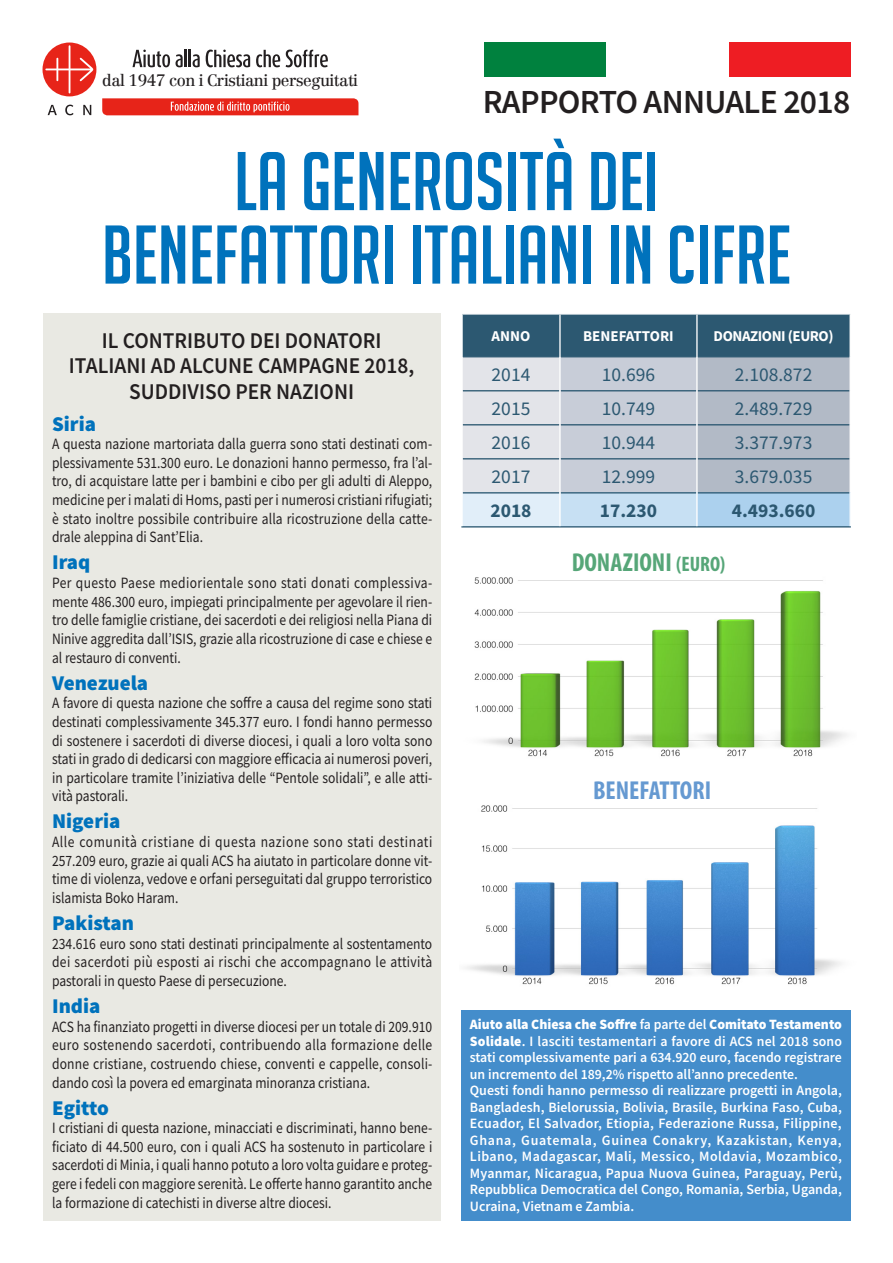
<style>
.page{position:relative;width:893px;height:1263px;background:#fff}
.page>*{position:absolute;margin:0;border:0;box-sizing:border-box;transform-origin:0 0}
.t1{font:81px/73.5px "Big Noodle Titling";color:#0072bc;text-align:center}
.t2{font:600 33.75px "Source Sans Pro";letter-spacing:-.02em;color:#231f20}
.t3{font:700 condensed 25.95px "Myriad Pro";color:#56a678}
.t4{font:700 condensed 25.95px "Myriad Pro";color:#6599d1}
.t5{font:600 22.5px/25.5px "Source Sans Pro";color:#231f20;text-align:center;scale:.95 1}
.t6{font:900 21px "Source Sans Pro";color:#0072bc}
.t7{font:19.5px "Source Sans Pro";color:#2c5871}
.t8{font:700 19.5px "Source Sans Pro";color:#2c5871}
.t9{font:16.35px "Centennial";letter-spacing:-.03em;color:#231f20}
.t10{font:15.75px/18.6px "Source Sans Pro";color:#231f20;text-align:justify;scale:.86 1}
.t11{font:700 15px "Source Sans Pro";letter-spacing:-.03em;color:#fff}
.t12{font:700 15px "Source Sans Pro";color:#fff}
.t13{font:600 14.25px/16.5px "Source Sans Pro";letter-spacing:.005em;color:#fff}
.s1{font-size:21px}
.s2{font-weight:900}
</style>
<div class="page">
<div style="left:44px;top:313px;width:397px;height:907px;background:#e9e9e3"></div>
<div style="left:461px;top:1010px;width:389px;height:210px;background:#448dcb"></div>
<svg style="left:463px;top:315px;width:386px;height:177px;background:#9faebc"></svg>
<div style="left:462px;top:493px;width:98px;height:34px;background:#e1eef9"></div>
<div style="left:560px;top:493px;width:137px;height:34px;background:#c7e0f3"></div>
<div style="left:697px;top:493px;width:153px;height:34px;background:#acd1ee"></div>
<hr style="left:463px;top:356px;width:96px;height:1px;background:#2c5871">
<hr style="left:561px;top:356px;width:135px;height:1px;background:#2c5871">
<hr style="left:698px;top:356px;width:151px;height:1px;background:#2c5871">
<hr style="left:463px;top:390px;width:96px;height:1px;background:#2c5871">
<hr style="left:561px;top:390px;width:135px;height:1px;background:#2c5871">
<hr style="left:698px;top:390px;width:151px;height:1px;background:#2c5871">
<hr style="left:463px;top:424px;width:96px;height:1px;background:#2c5871">
<hr style="left:561px;top:424px;width:135px;height:1px;background:#2c5871">
<hr style="left:698px;top:424px;width:151px;height:1px;background:#2c5871">
<hr style="left:463px;top:458px;width:96px;height:1px;background:#2c5871">
<hr style="left:561px;top:458px;width:135px;height:1px;background:#2c5871">
<hr style="left:698px;top:458px;width:151px;height:1px;background:#2c5871">
<hr style="left:463px;top:492px;width:96px;height:1px;background:#2c5871">
<hr style="left:561px;top:492px;width:135px;height:1px;background:#2c5871">
<hr style="left:698px;top:492px;width:151px;height:1px;background:#2c5871">
<hr style="left:461px;top:526px;width:99px;height:1px;background:#2c5871">
<hr style="left:560px;top:526px;width:137px;height:1px;background:#2c5871">
<hr style="left:697px;top:526px;width:154px;height:1px;background:#2c5871">
<hr style="left:559px;top:315px;width:2px;height:42px;background:#fff">
<hr style="left:696px;top:315px;width:2px;height:42px;background:#fff">
<hr style="left:559px;top:357px;width:2px;height:34px;background:#fff">
<hr style="left:696px;top:357px;width:2px;height:34px;background:#fff">
<hr style="left:559px;top:391px;width:2px;height:34px;background:#fff">
<hr style="left:696px;top:391px;width:2px;height:34px;background:#fff">
<hr style="left:559px;top:425px;width:2px;height:34px;background:#fff">
<hr style="left:696px;top:425px;width:2px;height:34px;background:#fff">
<hr style="left:559px;top:459px;width:2px;height:34px;background:#fff">
<hr style="left:696px;top:459px;width:2px;height:34px;background:#fff">
<hr style="left:461px;top:493px;width:2px;height:33px;background:#fff">
<hr style="left:559px;top:493px;width:2px;height:33px;background:#fff">
<hr style="left:696px;top:493px;width:2px;height:33px;background:#fff">
<hr style="left:849px;top:493px;width:2px;height:33px;background:#fff">
<svg style="left:132px;top:50px;width:38px;height:17px"></svg>
<svg style="left:176px;top:50px;width:24px;height:17px"></svg>
<svg style="left:206px;top:50px;width:44px;height:17px"></svg>
<svg style="left:256px;top:50px;width:24px;height:17px"></svg>
<svg style="left:286px;top:50px;width:42px;height:17px"></svg>
<svg style="left:102px;top:98px;width:256px;height:17px;background:#e93b32"></svg>
<div style="left:43px;top:43px;width:53px;height:53px;background:#e72419;border-radius:50%"></div>
<svg style="left:45px;top:45px;width:48px;height:48px"></svg>
<svg style="left:48px;top:105px;width:43px;height:10px"></svg>
<img style="left:474px;top:577px;width:373px;height:180px">
<img style="left:466px;top:805px;width:375px;height:180px">
<div style="left:485px;top:43px;width:121px;height:34px;background:#00813e"></div>
<div style="left:729px;top:43px;width:122px;height:34px;background:#ee1d23"></div>
<p class="t9" style="left:102px;top:70px;width:257px">dal 1947 con i Cristiani perseguitati</p>
<h2 class="t2" style="left:483px;top:80px;width:369px">RAPPORTO ANNUALE 2018</h2>
<h1 class="t1" style="left:102px;top:145px;width:691px">LA GENEROSITÀ DEI<br>BENEFATTORI ITALIANI IN CIFRE</h1>
<h3 class="t5" style="left:69px;top:327px;width:365px">IL CONTRIBUTO DEI DONATORI<br>ITALIANI AD ALCUNE CAMPAGNE 2018,<br>SUDDIVISO PER NAZIONI</h3>
<h3 class="t6" style="left:52px;top:409px;width:45px">Siria</h3>
<p class="t10" style="left:52px;top:435px;width:444px">A questa nazione martoriata dalla guerra sono stati destinati com&shy;plessivamente 531.300 euro. Le donazioni hanno permesso, fra l’al&shy;tro, di acquistare latte per i bambini e cibo per gli adulti di Aleppo, medicine per i malati di Homs, pasti per i numerosi cristiani rifugiati; è stato inoltre possibile contribuire alla ricostruzione della catte&shy;drale aleppina di Sant’Elia.</p>
<h3 class="t6" style="left:52px;top:548px;width:40px">Iraq</h3>
<p class="t10" style="left:52px;top:573px;width:444px">Per questo Paese mediorientale sono stati donati complessiva&shy;mente 486.300 euro, impiegati principalmente per agevolare il rien&shy;tro delle famiglie cristiane, dei sacerdoti e dei religiosi nella Piana di Ninive aggredita dall’ISIS, grazie alla ricostruzione di case e chiese e al restauro di conventi.</p>
<h3 class="t6" style="left:52px;top:668px;width:98px">Venezuela</h3>
<p class="t10" style="left:52px;top:694px;width:444px">A favore di questa nazione che soffre a causa del regime sono stati destinati complessivamente 345.377 euro. I fondi hanno permesso di sostenere i sacerdoti di diverse diocesi, i quali a loro volta sono stati in grado di dedicarsi con maggiore efficacia ai numerosi poveri, in particolare tramite l’iniziativa delle “Pentole solidali”, e alle atti&shy;vità pastorali.</p>
<h3 class="t6" style="left:52px;top:807px;width:70px">Nigeria</h3>
<p class="t10" style="left:52px;top:832px;width:444px">Alle comunità cristiane di questa nazione sono stati destinati 257.209 euro, grazie ai quali ACS ha aiutato in particolare donne vit&shy;time di violenza, vedove e orfani perseguitati dal gruppo terroristico islamista Boko Haram.</p>
<h3 class="t6" style="left:52px;top:908px;width:83px">Pakistan</h3>
<p class="t10" style="left:52px;top:934px;width:444px">234.616 euro sono stati destinati principalmente al sostentamento dei sacerdoti più esposti ai rischi che accompagnano le attività pastorali in questo Paese di persecuzione.</p>
<h3 class="t6" style="left:52px;top:991px;width:50px">India</h3>
<p class="t10" style="left:52px;top:1017px;width:444px">ACS ha finanziato progetti in diverse diocesi per un totale di 209.910 euro sostenendo sacerdoti, contribuendo alla formazione delle donne cristiane, costruendo chiese, conventi e cappelle, consoli&shy;dando così la povera ed emarginata minoranza cristiana.</p>
<h3 class="t6" style="left:52px;top:1093px;width:58px">Egitto</h3>
<p class="t10" style="left:52px;top:1118px;width:444px">I cristiani di questa nazione, minacciati e discriminati, hanno bene&shy;ficiato di 44.500 euro, con i quali ACS ha sostenuto in particolare i sacerdoti di Minia, i quali hanno potuto a loro volta guidare e proteg&shy;gere i fedeli con maggiore serenità. Le offerte hanno garantito anche la formazione di catechisti in diverse altre diocesi.</p>
<p class="t11" style="left:492px;top:326px;width:40px">ANNO</p>
<p class="t12" style="left:583px;top:326px;width:92px">BENEFATTORI</p>
<p class="t11" style="left:714px;top:326px;width:121px">DONAZIONI (EURO)</p>
<p class="t7" style="left:492px;top:362px;width:40px">2014</p>
<p class="t7" style="left:602px;top:362px;width:55px">10.696</p>
<p class="t7" style="left:735px;top:362px;width:79px">2.108.872</p>
<p class="t7" style="left:492px;top:396px;width:40px">2015</p>
<p class="t7" style="left:602px;top:396px;width:55px">10.749</p>
<p class="t7" style="left:735px;top:396px;width:79px">2.489.729</p>
<p class="t7" style="left:492px;top:430px;width:40px">2016</p>
<p class="t7" style="left:602px;top:430px;width:55px">10.944</p>
<p class="t7" style="left:735px;top:430px;width:79px">3.377.973</p>
<p class="t7" style="left:492px;top:464px;width:40px">2017</p>
<p class="t7" style="left:602px;top:464px;width:55px">12.999</p>
<p class="t7" style="left:735px;top:464px;width:79px">3.679.035</p>
<p class="t8" style="left:490px;top:497px;width:43px">2018</p>
<p class="t8" style="left:600px;top:497px;width:59px">17.230</p>
<p class="t8" style="left:732px;top:497px;width:85px">4.493.660</p>
<h3 class="t3" style="left:572px;top:548px;width:155px">DONAZIONI <span class="s1">(EURO)</span></h3>
<h3 class="t4" style="left:593px;top:776px;width:120px">BENEFATTORI</h3>
<p class="t13" style="left:470px;top:1016px;width:374px"><span class="s2">Aiuto alla Chiesa che Soffre</span> fa parte del <span class="s2">Comitato Testamento Solidale</span>. I lasciti testamentari a favore di ACS nel 2018 sono stati complessivamente pari a 634.920 euro, facendo registrare un incremento del 189,2% rispetto all’anno precedente.<br>Questi fondi hanno permesso di realizzare progetti in Angola, Bangladesh, Bielorussia, Bolivia, Brasile, Burkina Faso, Cuba, Ecuador, El Salvador, Etiopia, Federazione Russa, Filippine, Ghana, Guatemala, Guinea Conakry, Kazakistan, Kenya, Libano, Madagascar, Mali, Messico, Moldavia, Mozambico, Myanmar, Nicaragua, Papua Nuova Guinea, Paraguay, Perù, Repubblica Democratica del Congo, Romania, Serbia, Uganda, Ucraina, Vietnam e Zambia.</p>
</div>
